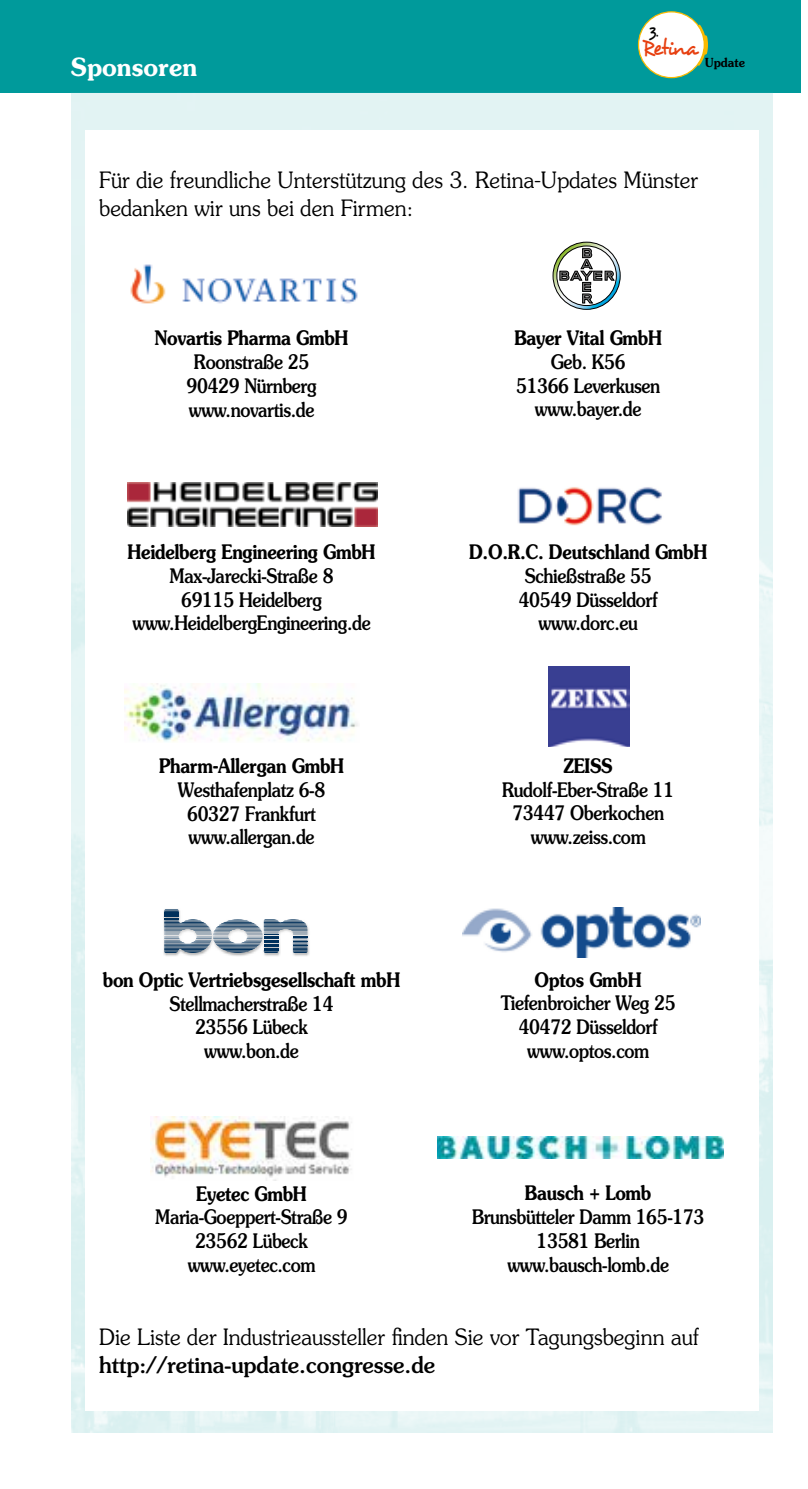
<style>
.page{position:relative;width:808px;height:1489px;background:#fff}
.page>*{position:absolute;margin:0;border:0;box-sizing:border-box;transform-origin:0 0}
.t1{font:600 25px "Souvenir";color:#fff;scale:.95 1}
.t2{font:22.75px "Desyrel";letter-spacing:-.06em;color:#e74011;scale:.9 1}
.t3{font:300 22.5px/27.5px "Souvenir";color:#000;scale:.95 1}
.t4{font:500 22.5px "Souvenir";color:#000;scale:.95 1}
.t5{font:500 20px/23.8px "Souvenir";letter-spacing:-.02em;color:#000;text-align:center;scale:.85 1}
.t6{font:600 20px "Souvenir";letter-spacing:-.02em;color:#000;scale:.85 1}
.t7{font:18px "Desyrel";color:#000;scale:.9 1}
.t8{font:600 12.5px "Souvenir";color:#000;scale:.9 1}
</style>
<div class="page">
<div style="left:0;top:0;width:801px;height:92px;background:#009a9b"></div>
<img style="left:71px;top:92px;width:701px;height:1339px">
<div style="left:85px;top:130px;width:673px;height:1280px;background:#fff"></div>
<svg style="left:638px;top:12px;width:66px;height:66px"></svg>
<div style="left:638px;top:11px;width:67px;height:67px;border:1px solid #fbba00;border-radius:50%"></div>
<svg style="left:642px;top:23px;width:66px;height:45px;background:#edf3e8"></svg>
<svg style="left:553px;top:242px;width:68px;height:67px"></svg>
<img style="left:438px;top:1136px;width:285px;height:22px">
<img style="left:163px;top:925px;width:147px;height:30px">
<svg style="left:163px;top:909px;width:144px;height:43px"></svg>
<img style="left:548px;top:666px;width:81px;height:80px">
<img style="left:517px;top:487px;width:145px;height:39px">
<img style="left:130px;top:264px;width:228px;height:40px">
<img style="left:128px;top:482px;width:249px;height:44px">
<img style="left:125px;top:683px;width:233px;height:59px">
<img style="left:151px;top:1116px;width:201px;height:64px">
<img style="left:462px;top:907px;width:238px;height:50px">
<p class="t7" style="left:648px;top:20px;width:12px">3.</p>
<p class="t2" style="left:642px;top:34px;width:63px">Retina</p>
<p class="t1" style="left:71px;top:51px;width:134px">Sponsoren</p>
<p class="t8" style="left:705px;top:54px;width:46px">Update</p>
<p class="t3" style="left:99px;top:166px;width:632px">Für die freundliche Unterstützung des 3. Retina-Updates Münster bedanken wir uns bei den Firmen:</p>
<p class="t6" style="left:155px;top:325px;width:230px">Novartis Pharma GmbH</p>
<p class="t5" style="left:187px;top:350px;width:154px">Roonstraße 25<br>90429 Nürnberg www.novartis.de</p>
<p class="t6" style="left:128px;top:539px;width:293px">Heidelberg Engineering GmbH</p>
<p class="t5" style="left:132px;top:563px;width:282px">Max-Jarecki-Straße 8<br>69115 Heidelberg www.HeidelbergEngineering.de</p>
<p class="t6" style="left:159px;top:752px;width:219px">Pharm-Allergan GmbH</p>
<p class="t5" style="left:178px;top:777px;width:175px">Westhafenplatz 6-8<br>60327 Frankfurt www.allergan.de</p>
<p class="t6" style="left:103px;top:966px;width:351px">bon Optic Vertriebsgesellschaft mbH</p>
<p class="t5" style="left:169px;top:991px;width:195px">Stellmacherstraße 14<br>23556 Lübeck www.bon.de</p>
<p class="t6" style="left:196px;top:1180px;width:132px">Eyetec GmbH</p>
<p class="t5" style="left:155px;top:1204px;width:228px">Maria-Goeppert-Straße 9<br>23562 Lübeck www.eyetec.com</p>
<p class="t6" style="left:514px;top:325px;width:175px">Bayer Vital GmbH</p>
<p class="t5" style="left:516px;top:349px;width:171px">Geb. K56<br>51366 Leverkusen www.bayer.de</p>
<p class="t6" style="left:469px;top:539px;width:282px">D.O.R.C. Deutschland GmbH</p>
<p class="t5" style="left:519px;top:563px;width:165px">Schießstraße 55<br>40549 Düsseldorf www.dorc.eu</p>
<p class="t6" style="left:563px;top:752px;width:60px">ZEISS</p>
<p class="t5" style="left:502px;top:777px;width:204px">Rudolf-Eber-Straße 11<br>73447 Oberkochen www.zeiss.com</p>
<p class="t6" style="left:535px;top:966px;width:128px">Optos GmbH</p>
<p class="t5" style="left:501px;top:991px;width:207px">Tiefenbroicher Weg 25<br>40472 Düsseldorf www.optos.com</p>
<p class="t6" style="left:525px;top:1180px;width:150px">Bausch + Lomb</p>
<p class="t5" style="left:472px;top:1204px;width:275px">Brunsbütteler Damm 165-173<br>13581 Berlin www.bausch-lomb.de</p>
<p class="t3" style="left:99px;top:1322px;width:633px">Die Liste der Industrieaussteller finden Sie vor Tagungsbeginn auf</p>
<p class="t4" style="left:99px;top:1350px;width:355px">http://retina-update.congresse.de</p>
</div>
